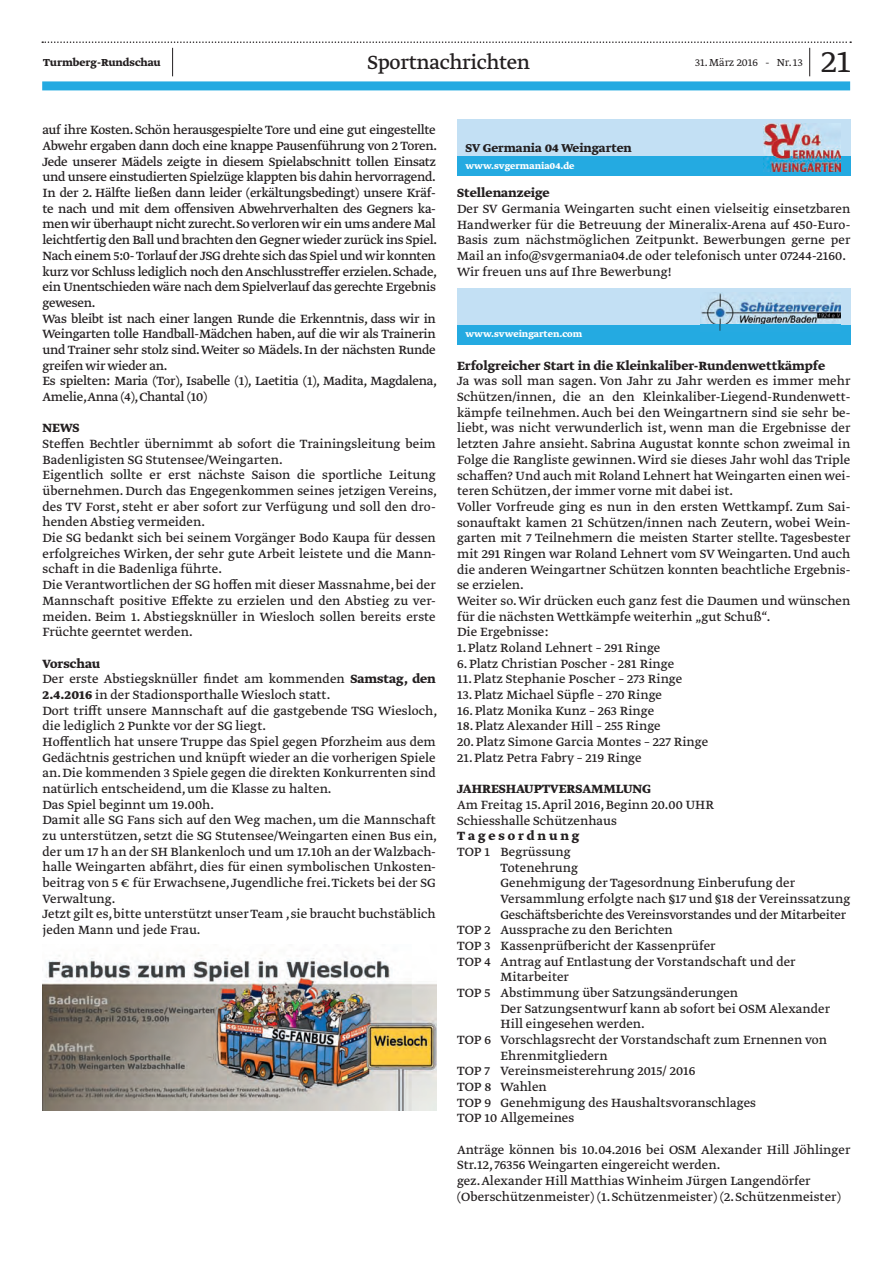
<style>
.page{position:relative;width:893px;height:1263px;background:#fff}
.page>*{position:absolute;margin:0;border:0;box-sizing:border-box;transform-origin:0 0}
.t1{font:300 36px "Greta Text Std";color:#231f20}
.t2{font:22.5px "Greta Text Std";letter-spacing:-.015em;color:#231f20}
.t3{font:14.1px/15.8px "Greta Text Std Regular Min";color:#231f20}
.t4{font:14.1px/15.8px "Greta Text Std";letter-spacing:-.02em;color:#231f20}
.t5{font:700 14.1px "Greta Text Std";color:#231f20}
.t6{font:14.1px "Greta Text Std Regular Min";letter-spacing:-.02em;color:#231f20}
.t7{font:700 13.5px "Greta Text Std";color:#231f20}
.t8{font:700 12px "Greta Text Std";color:#231f20}
.t9{font:300 12px "Greta Text Std";color:#231f20}
.t10{font:700 10.5px "Greta Text Std";color:#fff}
.s1{font-family:"Greta Text Std";font-weight:700}
</style>
<div class="page">
<div style="left:42px;top:81px;width:808px;height:9px;background:#24aae1"></div>
<svg style="left:42px;top:41px;width:809px;height:35px"></svg>
<img style="left:43px;top:952px;width:393px;height:158px">
<div style="left:457px;top:119px;width:393px;height:57px;background:#c3e0f4"></div>
<div style="left:457px;top:156px;width:393px;height:20px;background:#24aae1"></div>
<img style="left:764px;top:123px;width:77px;height:49px">
<div style="left:457px;top:288px;width:393px;height:57px;background:#c3e0f4"></div>
<div style="left:457px;top:325px;width:393px;height:20px;background:#24aae1"></div>
<img style="left:700px;top:292px;width:141px;height:39px">
<p class="t8" style="left:43px;top:56px;width:119px">Turmberg-Rundschau</p>
<p class="t9" style="left:695px;top:56px;width:109px">31. März 2016 - Nr. 13</p>
<h1 class="t1" style="left:821px;top:41px;width:31px">21</h1>
<h2 class="t2" style="left:368px;top:49px;width:164px">Sportnachrichten</h2>
<p class="t4" style="left:43px;top:123px;width:396px">auf ihre Kosten. Schön herausgespielte Tore und eine gut eingestellte Abwehr ergaben dann doch eine knappe Pausenführung von 2 Toren.<br>Jede unserer Mädels zeigte in diesem Spielabschnitt tollen Einsatz und unsere einstudierten Spielzüge klappten bis dahin hervorragend.<br>In der 2. Hälfte ließen dann leider (erkältungsbedingt) unsere Kräf&shy;te nach und mit dem offensiven Abwehrverhalten des Gegners ka&shy;men wir überhaupt nicht zurecht.So verloren wir ein ums andere Mal leichtfertig den Ball und brachten den Gegner wieder zurück ins Spiel.<br>Nach einem 5:0- Torlauf der JSG drehte sich das Spiel und wir konnten kurz vor Schluss lediglich noch den Anschlusstreffer erzielen. Schade, ein Unentschieden wäre nach dem Spielverlauf das gerechte Ergebnis gewesen.<br>Was bleibt ist nach einer langen Runde die Erkenntnis, dass wir in Weingarten tolle Handball-Mädchen haben, auf die wir als Trainerin und Trainer sehr stolz sind. Weiter so Mädels. In der nächsten Runde greifen wir wieder an.<br>Es spielten: Maria (Tor), Isabelle (1), Laetitia (1), Madita, Magdalena, Amelie,Anna (4), Chantal (10)</p>
<p class="t5" style="left:43px;top:420px;width:38px">NEWS</p>
<p class="t3" style="left:43px;top:437px;width:396px">Steffen Bechtler übernimmt ab sofort die Trainingsleitung beim Badenligisten SG Stutensee/Weingarten.<br>Eigentlich sollte er erst nächste Saison die sportliche Leitung übernehmen. Durch das Engegenkommen seines jetzigen Vereins, des TV Forst, steht er aber sofort zur Verfügung und soll den dro&shy;henden Abstieg vermeiden.<br>Die SG bedankt sich bei seinem Vorgänger Bodo Kaupa für dessen erfolgreiches Wirken, der sehr gute Arbeit leistete und die Mann&shy;schaft in die Badenliga führte.<br>Die Verantwortlichen der SG hoffen mit dieser Massnahme, bei der Mannschaft positive Effekte zu erzielen und den Abstieg zu ver&shy;meiden. Beim 1. Abstiegsknüller in Wiesloch sollen bereits erste Früchte geerntet werden.</p>
<p class="t5" style="left:43px;top:655px;width:59px">Vorschau</p>
<p class="t3" style="left:43px;top:672px;width:396px">Der erste Abstiegsknüller findet am kommenden <span class="s1">Samstag, den 2.4.2016</span> in der Stadionsporthalle Wiesloch statt.<br>Dort trifft unsere Mannschaft auf die gastgebende TSG Wiesloch, die lediglich 2 Punkte vor der SG liegt.<br>Hoffentlich hat unsere Truppe das Spiel gegen Pforzheim aus dem Gedächtnis gestrichen und knüpft wieder an die vorherigen Spiele an. Die kommenden 3 Spiele gegen die direkten Konkurrenten sind natürlich entscheidend, um die Klasse zu halten.<br>Das Spiel beginnt um 19.00h.<br>Damit alle SG Fans sich auf den Weg machen, um die Mannschaft zu unterstützen, setzt die SG Stutensee/Weingarten einen Bus ein, der um 17 h an der SH Blankenloch und um 17.10h an der Walzbach&shy;halle Weingarten abfährt, dies für einen symbolischen Unkosten&shy;beitrag von 5 € für Erwachsene, Jugendliche frei. Tickets bei der SG Verwaltung.<br>Jetzt gilt es, bitte unterstützt unser Team , sie braucht buchstäblich jeden Mann und jede Frau.</p>
<p class="t7" style="left:465px;top:140px;width:168px">SV Germania 04 Weingarten</p>
<p class="t10" style="left:465px;top:159px;width:111px">www.svgermania04.de</p>
<p class="t5" style="left:457px;top:185px;width:94px">Stellenanzeige</p>
<p class="t3" style="left:457px;top:202px;width:395px">Der SV Germania Weingarten sucht einen vielseitig einsetzbaren Handwerker für die Betreuung der Mineralix-Arena auf 450-Euro-Basis zum nächstmöglichen Zeitpunkt. Bewerbungen gerne per Mail an info@svgermania04.de oder telefonisch unter 07244-2160.<br>Wir freuen uns auf Ihre Bewerbung!</p>
<p class="t10" style="left:465px;top:328px;width:118px">www.svweingarten.com</p>
<p class="t5" style="left:457px;top:357px;width:369px">Erfolgreicher Start in die Kleinkaliber-Rundenwettkämpfe</p>
<p class="t3" style="left:457px;top:374px;width:395px">Ja was soll man sagen. Von Jahr zu Jahr werden es immer mehr Schützen/innen, die an den Kleinkaliber-Liegend-Rundenwett&shy;kämpfe teilnehmen. Auch bei den Weingartnern sind sie sehr be&shy;liebt, was nicht verwunderlich ist, wenn man die Ergebnisse der letzten Jahre ansieht. Sabrina Augustat konnte schon zweimal in Folge die Rangliste gewinnen. Wird sie dieses Jahr wohl das Triple schaffen? Und auch mit Roland Lehnert hat Weingarten einen wei&shy;teren Schützen, der immer vorne mit dabei ist.<br>Voller Vorfreude ging es nun in den ersten Wettkampf. Zum Sai&shy;sonauftakt kamen 21 Schützen/innen nach Zeutern, wobei Wein&shy;garten mit 7 Teilnehmern die meisten Starter stellte. Tagesbester mit 291 Ringen war Roland Lehnert vom SV Weingarten. Und auch die anderen Weingartner Schützen konnten beachtliche Ergebnis&shy;se erzielen.<br>Weiter so. Wir drücken euch ganz fest die Daumen und wünschen für die nächsten Wettkämpfe weiterhin „gut Schuß“.<br>Die Ergebnisse:</p>
<p class="t3" style="left:457px;top:641px;width:205px">1. Platz Roland Lehnert – 291 Ringe</p>
<p class="t3" style="left:457px;top:656px;width:219px">6. Platz Christian Poscher - 281 Ringe</p>
<p class="t3" style="left:457px;top:672px;width:227px">11. Platz Stephanie Poscher – 273 Ringe</p>
<p class="t3" style="left:457px;top:688px;width:206px">13. Platz Michael Süpfle – 270 Ringe</p>
<p class="t3" style="left:457px;top:703px;width:199px">16. Platz Monika Kunz – 263 Ringe</p>
<p class="t3" style="left:457px;top:719px;width:205px">18. Platz Alexander Hill – 255 Ringe</p>
<p class="t3" style="left:457px;top:735px;width:253px">20. Platz Simone Garcia Montes – 227 Ringe</p>
<p class="t3" style="left:457px;top:750px;width:186px">21. Platz Petra Fabry – 219 Ringe</p>
<p class="t5" style="left:457px;top:780px;width:196px">JAHRESHAUPTVERSAMMLUNG</p>
<p class="t3" style="left:457px;top:797px;width:258px">Am Freitag 15. April 2016, Beginn 20.00 UHR<br>Schiesshalle Schützenhaus</p>
<p class="t5" style="left:457px;top:828px;width:124px">T a g e s o r d n u n g</p>
<p class="t3" style="left:457px;top:844px;width:115px">TOP 1 Begrüssung</p>
<p class="t3" style="left:501px;top:860px;width:79px">Totenehrung</p>
<p class="t3" style="left:501px;top:876px;width:296px">Genehmigung der Tagesordnung Einberufung der</p>
<p class="t3" style="left:501px;top:891px;width:351px">Versammlung erfolgte nach §17 und §18 der Vereinssatzung</p>
<p class="t6" style="left:501px;top:906px;width:347px">Geschäftsberichte des Vereinsvorstandes und der Mitarbeiter</p>
<p class="t3" style="left:457px;top:923px;width:217px">TOP 2 Aussprache zu den Berichten</p>
<p class="t3" style="left:457px;top:938px;width:260px">TOP 3 Kassenprüfbericht der Kassenprüfer</p>
<p class="t3" style="left:457px;top:954px;width:340px">TOP 4 Antrag auf Entlastung der Vorstandschaft und der</p>
<p class="t3" style="left:501px;top:970px;width:70px">Mitarbeiter</p>
<p class="t3" style="left:457px;top:986px;width:283px">TOP 5 Abstimmung über Satzungsänderungen</p>
<p class="t3" style="left:501px;top:1001px;width:331px">Der Satzungsentwurf kann ab sofort bei OSM Alexander</p>
<p class="t3" style="left:501px;top:1017px;width:146px">Hill eingesehen werden.</p>
<p class="t3" style="left:457px;top:1033px;width:371px">TOP 6 Vorschlagsrecht der Vorstandschaft zum Ernennen von</p>
<p class="t3" style="left:501px;top:1048px;width:109px">Ehrenmitgliedern</p>
<p class="t3" style="left:457px;top:1064px;width:240px">TOP 7 Vereinsmeisterehrung 2015/ 2016</p>
<p class="t3" style="left:457px;top:1080px;width:91px">TOP 8 Wahlen</p>
<p class="t3" style="left:457px;top:1095px;width:300px">TOP 9 Genehmigung des Haushaltsvoranschlages</p>
<p class="t3" style="left:457px;top:1111px;width:119px">TOP 10 Allgemeines</p>
<p class="t3" style="left:457px;top:1142px;width:395px">Anträge können bis 10.04.2016 bei OSM Alexander Hill Jöhlinger Str.12, 76356 Weingarten eingereicht werden.<br>gez. Alexander Hill Matthias Winheim Jürgen Langendörfer (Oberschützenmeister) (1. Schützenmeister) (2. Schützenmeister)</p>
</div>
